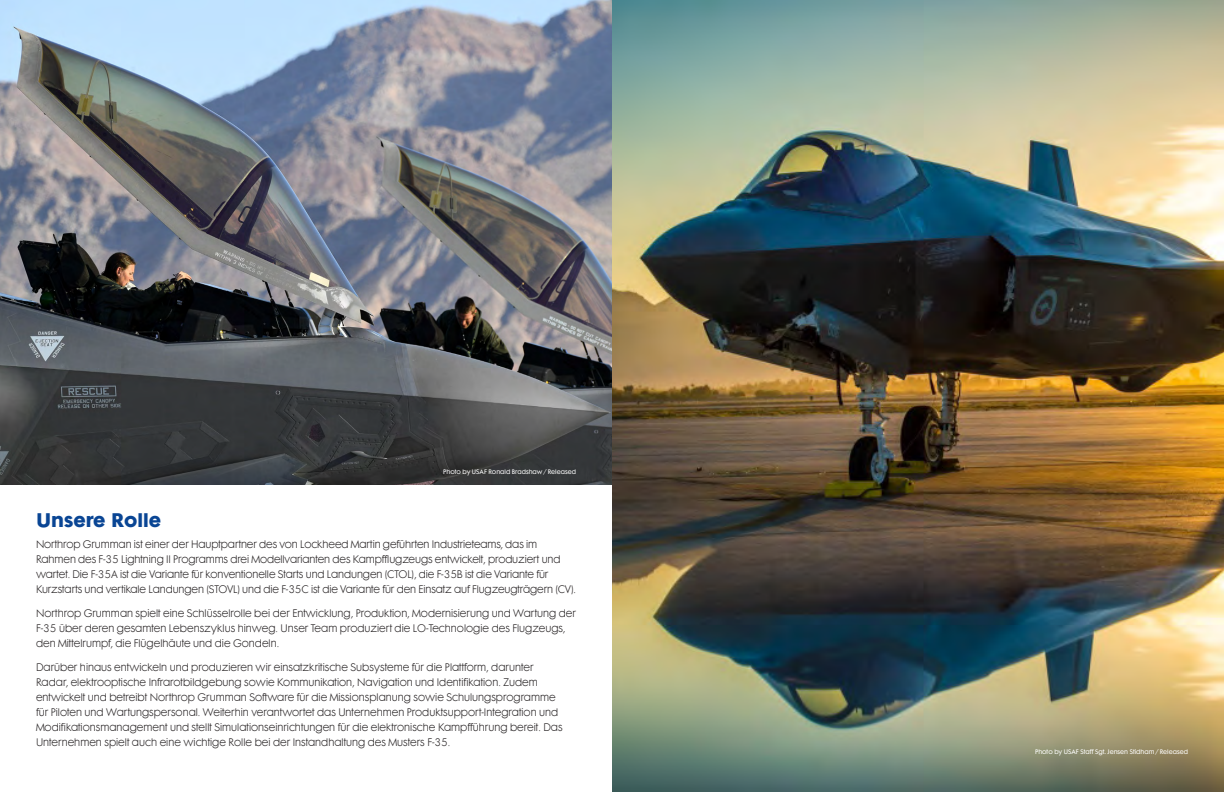
<style>
.page{position:relative;width:1224px;height:792px;background:#fff}
.page>*{position:absolute;margin:0;border:0;box-sizing:border-box;transform-origin:0 0}
.Body{font:700 18px "Futura Maxi Std";color:#094594}
.Body-2{font:300 10px/15px "Futura Maxi Std";color:#231f20}
.Body-3{font:6px "Futura Maxi Std";color:#fff}
</style>
<div class="page">
<img style="left:0;top:0;width:612px;height:484px">
<img style="left:612px;top:0;width:612px;height:792px">
<p class="Body-3" style="left:443px;top:468px;width:134px">Photo by USAF Ronald Bradshaw / Released</p>
<p class="Body" style="left:36px;top:507px;width:127px">Unsere Rolle</p>
<p class="Body-2" style="left:36px;top:537px;width:542px">Northrop Grumman ist einer der Hauptpartner des von Lockheed Martin geführten Industrieteams, das im Rahmen des F-35 Lightning II Programms drei Modellvarianten des Kampfflugzeugs entwickelt, produziert und wartet. Die F-35A ist die Variante für konventionelle Starts und Landungen (CTOL), die F-35B ist die Variante für Kurzstarts und vertikale Landungen (STOVL) und die F-35C ist die Variante für den Einsatz auf Flugzeugträgern (CV).</p>
<p class="Body-2" style="left:36px;top:606px;width:542px">Northrop Grumman spielt eine Schlüsselrolle bei der Entwicklung, Produktion, Modernisierung und Wartung der<br>F-35 über deren gesamten Lebenszyklus hinweg. Unser Team produziert die LO-Technologie des Flugzeugs, den Mittelrumpf, die Flügelhäute und die Gondeln.</p>
<p class="Body-2" style="left:36px;top:660px;width:528px">Darüber hinaus entwickeln und produzieren wir einsatzkritische Subsysteme für die Plattform, darunter Radar, elektrooptische Infrarotbildgebung sowie Kommunikation, Navigation und Identifikation. Zudem entwickelt und betreibt Northrop Grumman Software für die Missionsplanung sowie Schulungsprogramme für Piloten und Wartungspersonal. Weiterhin verantwortet das Unternehmen Produktsupport-Integration und Modifikationsmanagement und stellt Simulationseinrichtungen für die elektronische Kampfführung bereit. Das Unternehmen spielt auch eine wichtige Rolle bei der Instandhaltung des Musters F-35.</p>
<p class="Body-3" style="left:1035px;top:748px;width:154px">Photo by USAF Staff Sgt. Jensen Stidham / Released</p>
</div>
